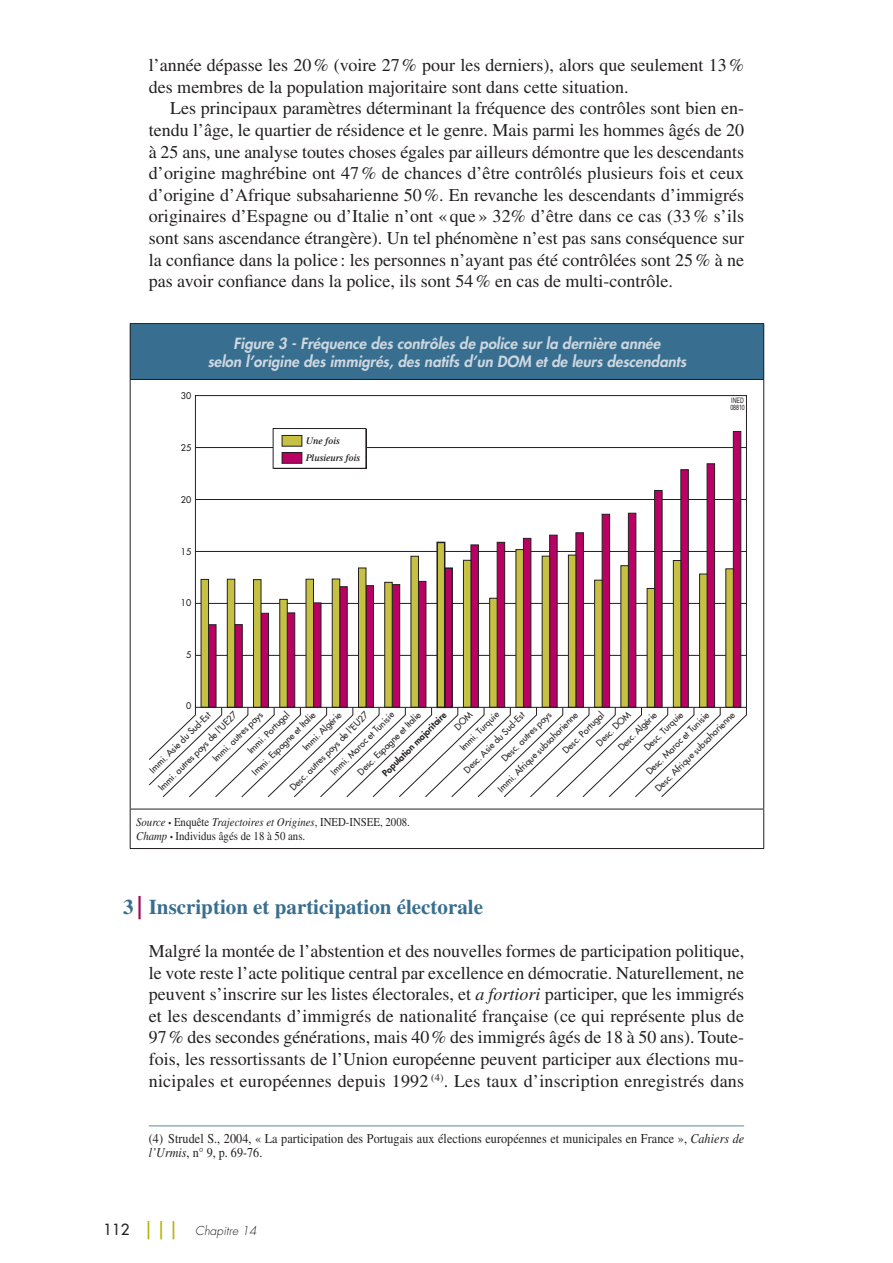
<style>
.page{position:relative;width:893px;height:1263px;background:#fff}
.page>*{position:absolute;margin:0;border:0;box-sizing:border-box;transform-origin:0 0}
.Inter-titre_niveau{font:700 21px "Times LT Std";color:#386e8f}
.paragraphes{font:18px/21.6px "Times LT Std";color:#231f20;text-align:justify}
.premier_paragraphe{font:18px/21.6px "Times LT Std";letter-spacing:.015em;color:#231f20;text-align:justify}
.Notes{font:18px/21.6px "Times LT Std";color:#231f20}
.Titre{font:italic 800 15px/18px "Futura Std";color:#cdd7e0;text-align:center}
.Notes-2{font:13.5px/14.2px "Times LT Std";letter-spacing:.005em;color:#231f20;scale:.9 1}
.notes_et_sources{font:italic 12px "Times LT Std";color:#231f20;scale:.9 1}
.notes_et_sources-2{font:12px "Times LT Std";color:#231f20;scale:.9 1}
.t1{font:italic 300 12px "Futura Std";color:#231f20}
.t2{font:italic 600 9.6px/17.4px "Times LT Std";color:#231f20}
.t3{font:500 9px "Futura Std";color:#231f20}
.t4{font:800 9px "Futura Std";color:#231f20}
.t5{font:7.5px/6.8px "Helvetica LT Std";color:#231f20;scale:.7 1}
.s1{font-size:9px}
.s2{font-style:normal}
.s3{font-style:italic}
.s4{font-style:italic;font-size:9px}
.s5{font-family:"M Ma Variable";color:#a8015b}
.s6{font-weight:500;font-style:normal;font-size:15px}
.s7{font-family:"M Ma Variable";font-weight:700;font-style:normal;font-size:16.5px;color:#b8b309}
</style>
<div class="page">
<hr style="left:149px;top:1125px;width:595px;height:1px;background:#5c87a1">
<div style="left:130px;top:324px;width:634px;height:55px;background:#386e8f"></div>
<hr style="left:130px;top:323px;width:634px;height:1px;background:#231f20">
<hr style="left:130px;top:324px;width:1px;height:55px;background:#231f20">
<hr style="left:763px;top:324px;width:1px;height:55px;background:#231f20">
<hr style="left:130px;top:379px;width:634px;height:1px;background:#231f20">
<hr style="left:130px;top:380px;width:1px;height:429px;background:#231f20">
<hr style="left:763px;top:380px;width:1px;height:429px;background:#231f20">
<hr style="left:130px;top:809px;width:634px;height:1px;background:#231f20">
<hr style="left:130px;top:809px;width:1px;height:39px;background:#231f20">
<hr style="left:763px;top:809px;width:1px;height:39px;background:#231f20">
<hr style="left:130px;top:848px;width:634px;height:1px;background:#231f20">
<hr style="left:195px;top:447px;width:551px;height:1px;background:#231f20">
<hr style="left:195px;top:499px;width:551px;height:1px;background:#231f20">
<hr style="left:195px;top:551px;width:551px;height:1px;background:#231f20">
<hr style="left:195px;top:603px;width:551px;height:1px;background:#231f20">
<hr style="left:195px;top:655px;width:551px;height:1px;background:#231f20">
<svg style="left:208px;top:431px;width:533px;height:274px"></svg>
<svg style="left:201px;top:549px;width:533px;height:156px"></svg>
<div style="left:274px;top:429px;width:93px;height:40px;background:#231f20"></div>
<div style="left:273px;top:428px;width:93px;height:40px;background:#fff"></div>
<div style="left:273px;top:428px;width:93px;height:40px;border:1px solid #231f20"></div>
<div style="left:282px;top:435px;width:20px;height:11px;background:#c7c143"></div>
<div style="left:282px;top:435px;width:20px;height:11px;border:1px solid #231f20"></div>
<div style="left:282px;top:453px;width:20px;height:10px;background:#b90164"></div>
<div style="left:282px;top:452px;width:20px;height:11px;border:1px solid #231f20"></div>
<div style="left:445px;top:568px;width:7px;height:139px;background:#b90164"></div>
<div style="left:444px;top:567px;width:9px;height:141px;border:2px solid #231f20"></div>
<div style="left:437px;top:542px;width:8px;height:165px;background:#c7c143"></div>
<div style="left:436px;top:542px;width:9px;height:166px;border:2px solid #231f20"></div>
<svg style="left:149px;top:707px;width:598px;height:90px"></svg>
<p class="Notes" style="left:149px;top:54px;width:597px">l’année dépasse les 20% (voire 27% pour les derniers), alors que seulement 13% des membres de la population majoritaire sont dans cette situation.</p>
<p class="paragraphes" style="left:149px;top:98px;width:597px;text-indent:21px">Les principaux paramètres déterminant la fréquence des contrôles sont bien en&shy;tendu l’âge, le quartier de résidence et le genre. Mais parmi les hommes âgés de 20 à 25 ans, une analyse toutes choses égales par ailleurs démontre que les descendants d’origine maghrébine ont 47% de chances d’être contrôlés plusieurs fois et ceux d’origine d’Afrique subsaharienne 50%. En revanche les descendants d’immigrés originaires d’Espagne ou d’Italie n’ont « que » 32% d’être dans ce cas (33% s’ils sont sans ascendance étrangère). Un tel phénomène n’est pas sans conséquence sur la confiance dans la police : les personnes n’ayant pas été contrôlées sont 25% à ne pas avoir confiance dans la police, ils sont 54% en cas de multi-contrôle.</p>
<p class="t3" style="left:181px;top:390px;width:12px">30</p>
<p class="t3" style="left:181px;top:442px;width:12px">25</p>
<p class="t3" style="left:181px;top:494px;width:12px">20</p>
<p class="Titre" style="left:208px;top:334px;width:480px">Figure 3 - Fréquence des contrôles de police sur la dernière année<br>selon l’origine des immigrés, des natifs d’un DOM et de leurs descendants</p>
<p class="t2" style="left:306px;top:432px;width:56px">Une fois<br>Plusieurs fois</p>
<p class="t3" style="left:181px;top:545px;width:12px">15</p>
<p class="t3" style="left:181px;top:597px;width:12px">10</p>
<p class="t3" style="left:186px;top:649px;width:7px">5</p>
<p class="t5" style="left:730px;top:397px;width:22px">INED<br>08810</p>
<p class="t3" style="left:186px;top:700px;width:7px">0</p>
<p class="t3" style="left:594px;top:740px;width:42px;rotate:-45deg">Desc. DO M</p>
<p class="t3" style="left:245px;top:748px;width:56px;rotate:-45deg">Immi. Portugal</p>
<p class="t3" style="left:560px;top:748px;width:56px;rotate:-45deg">D esc. Portugal</p>
<p class="t3" style="left:156px;top:785px;width:108px;rotate:-45deg">Immi. autres pays de l'UE27</p>
<p class="t3" style="left:287px;top:784px;width:108px;rotate:-45deg">D esc. autres pays de l'EU27</p>
<p class="t3" style="left:147px;top:767px;width:83px;rotate:-45deg">Immi. Asie du Sud-Est</p>
<p class="t3" style="left:461px;top:767px;width:83px;rotate:-45deg">D esc. Asie du Sud-Est</p>
<p class="t3" style="left:328px;top:769px;width:87px;rotate:-45deg">Immi. M aroc et Tunisie</p>
<p class="t4" style="left:380px;top:770px;width:88px;rotate:-45deg">Population majoritaire</p>
<p class="t3" style="left:457px;top:745px;width:53px;rotate:-45deg">Immi. Turquie</p>
<p class="t3" style="left:642px;top:745px;width:52px;rotate:-45deg">D esc. Turquie</p>
<p class="t3" style="left:644px;top:769px;width:86px;rotate:-45deg">D esc. M aroc et Tunisie</p>
<p class="t3" style="left:210px;top:756px;width:68px;rotate:-45deg">Immi. autres pays</p>
<p class="t3" style="left:499px;top:756px;width:68px;rotate:-45deg">D esc. autres pays</p>
<p class="t3" style="left:250px;top:770px;width:87px;rotate:-45deg">Immi. Espagne et Italie</p>
<p class="t3" style="left:300px;top:745px;width:52px;rotate:-45deg">Immi. Algérie</p>
<p class="t3" style="left:355px;top:769px;width:86px;rotate:-45deg">D esc. Espagne et Italie</p>
<p class="t3" style="left:616px;top:745px;width:52px;rotate:-45deg">D esc. Algérie</p>
<p class="t3" style="left:495px;top:786px;width:110px;rotate:-45deg">Immi. Afrique subsaharienne</p>
<p class="t3" style="left:653px;top:786px;width:110px;rotate:-45deg">D esc. Afrique subsaharienne</p>
<p class="notes_et_sources" style="left:136px;top:815px;width:306px">Source <span class="s1">•</span> <span class="s2">Enquête</span> Trajectoires et Origines<span class="s2">, INED-INSEE, 2008.</span></p>
<p class="notes_et_sources-2" style="left:136px;top:829px;width:189px"><span class="s3">Champ</span> <span class="s4">•</span> Individus âgés de 18 à 50 ans.</p>
<p class="Inter-titre_niveau" style="left:123px;top:894px;width:361px">3<span class="s5">W</span> Inscription et participation électorale</p>
<p class="premier_paragraphe" style="left:149px;top:940px;width:597px">Malgré la montée de l’abstention et des nouvelles formes de participation politique, le vote reste l’acte politique central par excellence en démocratie. Naturellement, ne peuvent s’inscrire sur les listes électorales, et <span class="s3">a fortiori</span> participer, que les immigrés et les descendants d’immigrés de nationalité française (ce qui représente plus de 97% des secondes générations, mais 40% des immigrés âgés de 18 à 50 ans). Toute&shy;fois, les ressortissants de l’Union européenne peuvent participer aux élections mu&shy;nicipales et européennes depuis 1992 <sup>(4)</sup>. Les taux d’inscription enregistrés dans</p>
<p class="Notes-2" style="left:149px;top:1131px;width:663px">(4) Strudel S., 2004, « La participation des Portugais aux élections européennes et municipales en France », <span class="s3">Cahiers de l’Urmis</span>, n° 9, p. 69-76.</p>
<p class="t1" style="left:104px;top:1223px;width:155px"><span class="s6">112</span> <span class="s7">W W W</span> Chapitre 14</p>
</div>
